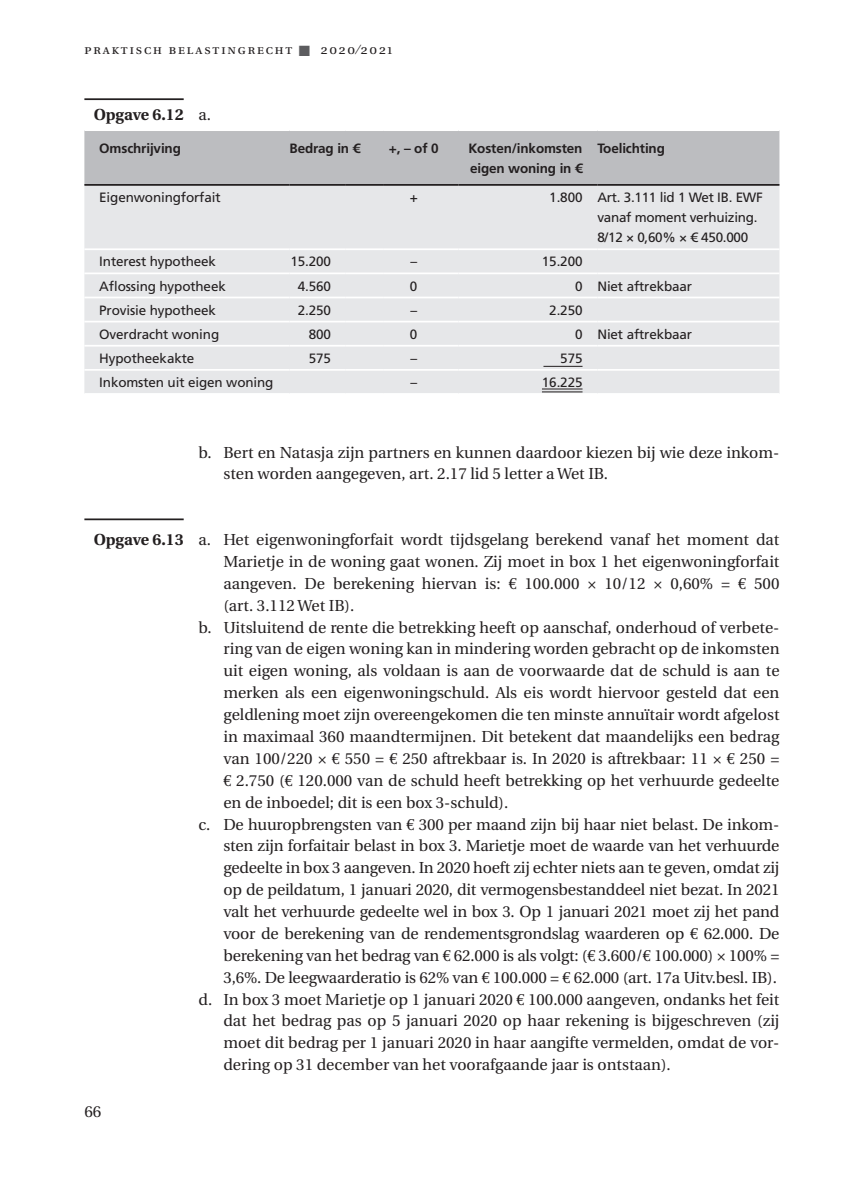
<style>
.page{position:relative;width:844px;height:1191px;background:#fff}
.page>*{position:absolute;margin:0;border:0;box-sizing:border-box;transform-origin:0 0}
.t1{font:15.92px/21.9px "Utopia";color:#231f20}
.t2{font:700 15.92px "Utopia";color:#231f20}
.t3{font:13.47px/20.1px "Frutiger LT Std";letter-spacing:-.01em;color:#231f20}
.t4{font:700 13.47px/20.1px "Frutiger LT Std";letter-spacing:-.01em;color:#231f20}
.t5{font:13.47px "Utopia Exp";letter-spacing:.14em;color:#231f20}
.s1{color:#5c5c5f}
.s2{font-weight:400}
.s3{font-weight:700}
.s4{font-family:"Euro Serif"}
</style>
<div class="page">
<hr style="left:84px;top:98px;width:100px;height:2px;background:#231f20">
<hr style="left:84px;top:518px;width:100px;height:2px;background:#231f20">
<div style="left:84px;top:131px;width:695px;height:53px;background:#bcbdc0"></div>
<div style="left:84px;top:186px;width:695px;height:207px;background:#e6e7e9"></div>
<hr style="left:84px;top:248px;width:205px;height:2px;background:#fff">
<hr style="left:289px;top:248px;width:57px;height:2px;background:#fff">
<hr style="left:346px;top:248px;width:38px;height:2px;background:#fff">
<hr style="left:384px;top:248px;width:74px;height:2px;background:#fff">
<hr style="left:458px;top:248px;width:139px;height:2px;background:#fff">
<hr style="left:597px;top:248px;width:182px;height:2px;background:#fff">
<hr style="left:84px;top:272px;width:205px;height:2px;background:#fff">
<hr style="left:289px;top:272px;width:57px;height:2px;background:#fff">
<hr style="left:346px;top:272px;width:38px;height:2px;background:#fff">
<hr style="left:384px;top:272px;width:74px;height:2px;background:#fff">
<hr style="left:458px;top:272px;width:139px;height:2px;background:#fff">
<hr style="left:597px;top:272px;width:182px;height:2px;background:#fff">
<hr style="left:84px;top:297px;width:205px;height:1px;background:#fff">
<hr style="left:289px;top:297px;width:57px;height:1px;background:#fff">
<hr style="left:346px;top:297px;width:38px;height:1px;background:#fff">
<hr style="left:384px;top:297px;width:74px;height:1px;background:#fff">
<hr style="left:458px;top:297px;width:139px;height:1px;background:#fff">
<hr style="left:597px;top:297px;width:182px;height:1px;background:#fff">
<hr style="left:84px;top:321px;width:205px;height:1px;background:#fff">
<hr style="left:289px;top:321px;width:57px;height:1px;background:#fff">
<hr style="left:346px;top:321px;width:38px;height:1px;background:#fff">
<hr style="left:384px;top:321px;width:74px;height:1px;background:#fff">
<hr style="left:458px;top:321px;width:139px;height:1px;background:#fff">
<hr style="left:597px;top:321px;width:182px;height:1px;background:#fff">
<hr style="left:84px;top:345px;width:205px;height:1px;background:#fff">
<hr style="left:289px;top:345px;width:57px;height:1px;background:#fff">
<hr style="left:346px;top:345px;width:38px;height:1px;background:#fff">
<hr style="left:384px;top:345px;width:74px;height:1px;background:#fff">
<hr style="left:458px;top:345px;width:139px;height:1px;background:#fff">
<hr style="left:597px;top:345px;width:182px;height:1px;background:#fff">
<hr style="left:84px;top:369px;width:205px;height:2px;background:#fff">
<hr style="left:289px;top:369px;width:57px;height:2px;background:#fff">
<hr style="left:346px;top:369px;width:38px;height:2px;background:#fff">
<hr style="left:384px;top:369px;width:74px;height:2px;background:#fff">
<hr style="left:458px;top:369px;width:139px;height:2px;background:#fff">
<hr style="left:597px;top:369px;width:182px;height:2px;background:#fff">
<hr style="left:84px;top:184px;width:205px;height:2px;background:#231f20">
<hr style="left:289px;top:184px;width:57px;height:2px;background:#231f20">
<hr style="left:346px;top:184px;width:38px;height:2px;background:#231f20">
<hr style="left:384px;top:184px;width:74px;height:2px;background:#231f20">
<hr style="left:458px;top:184px;width:139px;height:2px;background:#231f20">
<hr style="left:597px;top:184px;width:182px;height:2px;background:#231f20">
<hr style="left:543px;top:366px;width:39px;height:1px;background:#231f20">
<hr style="left:542px;top:389px;width:40px;height:1px;background:#231f20">
<hr style="left:542px;top:391px;width:40px;height:1px;background:#231f20">
<p class="t5" style="left:84px;top:44px;width:309px">praktisch belastingrecht <span class="s1">■</span> 2020/2021</p>
<p class="t2" style="left:94px;top:105px;width:119px">Opgave 6.12 <span class="s2">a.</span></p>
<p class="t4" style="left:99px;top:138px;width:83px">Omschrijving</p>
<p class="t4" style="left:289px;top:138px;width:72px">Bedrag in €</p>
<p class="t4" style="left:389px;top:138px;width:51px">+, – of 0</p>
<p class="t4" style="left:468px;top:138px;width:116px">Kosten/inkomsten eigen woning in €</p>
<p class="t4" style="left:597px;top:138px;width:69px">Toelichting</p>
<p class="t3" style="left:99px;top:187px;width:123px">Eigenwoningforfait</p>
<p class="t3" style="left:409px;top:187px;width:10px">+</p>
<p class="t3" style="left:597px;top:187px;width:167px;text-indent:-48px">1.800 Art. 3.111 lid 1 Wet IB. EWF vanaf moment verhuizing.<br>8/12 × 0,60% × € 450.000</p>
<p class="t3" style="left:99px;top:252px;width:118px">Interest hypotheek</p>
<p class="t3" style="left:290px;top:252px;width:42px">15.200</p>
<p class="t3" style="left:410px;top:252px;width:8px">–</p>
<p class="t3" style="left:542px;top:252px;width:42px">15.200</p>
<p class="t3" style="left:99px;top:276px;width:128px">Aflossing hypotheek</p>
<p class="t3" style="left:298px;top:276px;width:35px">4.560</p>
<p class="t3" style="left:410px;top:276px;width:9px">0</p>
<p class="t3" style="left:575px;top:276px;width:119px">0 Niet aftrekbaar</p>
<p class="t3" style="left:99px;top:300px;width:118px">Provisie hypotheek</p>
<p class="t3" style="left:298px;top:300px;width:35px">2.250</p>
<p class="t3" style="left:410px;top:300px;width:8px">–</p>
<p class="t3" style="left:549px;top:300px;width:35px">2.250</p>
<p class="t3" style="left:99px;top:324px;width:121px">Overdracht woning</p>
<p class="t3" style="left:309px;top:324px;width:24px">800</p>
<p class="t3" style="left:410px;top:324px;width:9px">0</p>
<p class="t3" style="left:575px;top:324px;width:119px">0 Niet aftrekbaar</p>
<p class="t3" style="left:99px;top:348px;width:96px">Hypotheekakte</p>
<p class="t3" style="left:309px;top:348px;width:24px">575</p>
<p class="t3" style="left:410px;top:348px;width:8px">–</p>
<p class="t3" style="left:560px;top:348px;width:24px">575</p>
<p class="t3" style="left:99px;top:372px;width:176px">Inkomsten uit eigen woning</p>
<p class="t3" style="left:410px;top:372px;width:8px">–</p>
<p class="t3" style="left:542px;top:372px;width:42px">16.225</p>
<p class="t1" style="left:223px;top:441px;width:557px;text-indent:-25px">b. Bert en Natasja zijn partners en kunnen daardoor kiezen bij wie deze inkom&shy;sten worden aangegeven, art. 2.17 lid 5 letter a Wet IB.</p>
<p class="t1" style="left:94px;top:529px;width:687px"><span class="s3">Opgave 6.13</span> a. Het eigenwoningforfait wordt tijdsgelang berekend vanaf het moment dat</p>
<p class="t1" style="left:223px;top:551px;width:557px">Marietje in de woning gaat wonen. Zij moet in box 1 het eigenwoningforfait</p>
<p class="t1" style="left:223px;top:573px;width:557px">aangeven. De berekening hiervan is: <span class="s4">€</span> 100.000 × 10/12 × 0,60% = <span class="s4">€</span> 500</p>
<p class="t1" style="left:223px;top:594px;width:132px">(art. 3.112 Wet IB).</p>
<p class="t1" style="left:198px;top:616px;width:582px">b. Uitsluitend de rente die betrekking heeft op aanschaf, onderhoud of verbete-</p>
<p class="t1" style="left:223px;top:638px;width:557px">ring van de eigen woning kan in mindering worden gebracht op de inkomsten</p>
<p class="t1" style="left:223px;top:660px;width:557px">uit eigen woning, als voldaan is aan de voorwaarde dat de schuld is aan te</p>
<p class="t1" style="left:223px;top:682px;width:557px">merken als een eigenwoningschuld. Als eis wordt hiervoor gesteld dat een</p>
<p class="t1" style="left:223px;top:704px;width:557px">geldlening moet zijn overeengekomen die ten minste annuïtair wordt afgelost</p>
<p class="t1" style="left:223px;top:726px;width:557px">in maximaal 360 maandtermijnen. Dit betekent dat maandelijks een bedrag</p>
<p class="t1" style="left:223px;top:748px;width:557px">van 100/220 × <span class="s4">€</span> 550 = <span class="s4">€</span> 250 aftrekbaar is. In 2020 is aftrekbaar: 11 × <span class="s4">€</span> 250 =</p>
<p class="t1" style="left:223px;top:769px;width:557px"><span class="s4">€</span> 2.750 (<span class="s4">€</span> 120.000 van de schuld heeft betrekking op het verhuurde gedeelte</p>
<p class="t1" style="left:223px;top:791px;width:286px">en de inboedel; dit is een box 3-schuld).</p>
<p class="t1" style="left:198px;top:813px;width:582px">c. De huuropbrengsten van <span class="s4">€</span> 300 per maand zijn bij haar niet belast. De inkom-</p>
<p class="t1" style="left:223px;top:835px;width:557px">sten zijn forfaitair belast in box 3. Marietje moet de waarde van het verhuurde</p>
<p class="t1" style="left:223px;top:857px;width:557px">gedeelte in box 3 aangeven. In 2020 hoeft zij echter niets aan te geven, omdat zij</p>
<p class="t1" style="left:223px;top:879px;width:557px">op de peildatum, 1 januari 2020, dit vermogensbestanddeel niet bezat. In 2021</p>
<p class="t1" style="left:223px;top:901px;width:557px">valt het verhuurde gedeelte wel in box 3. Op 1 januari 2021 moet zij het pand</p>
<p class="t1" style="left:223px;top:923px;width:557px">voor de berekening van de rendementsgrondslag waarderen op <span class="s4">€</span> 62.000. De</p>
<p class="t1" style="left:223px;top:944px;width:557px">berekening van het bedrag van <span class="s4">€</span> 62.000 is als volgt: (<span class="s4">€</span> 3.600/<span class="s4">€</span> 100.000) × 100% =</p>
<p class="t1" style="left:223px;top:966px;width:555px">3,6%. De leegwaarderatio is 62% van <span class="s4">€</span> 100.000 = <span class="s4">€</span> 62.000 (art. 17a Uitv.besl. IB).</p>
<p class="t1" style="left:198px;top:988px;width:582px">d. In box 3 moet Marietje op 1 januari 2020 <span class="s4">€</span> 100.000 aangeven, ondanks het feit</p>
<p class="t1" style="left:223px;top:1010px;width:557px">dat het bedrag pas op 5 januari 2020 op haar rekening is bijgeschreven (zij</p>
<p class="t1" style="left:223px;top:1032px;width:557px">moet dit bedrag per 1 januari 2020 in haar aangifte vermelden, omdat de vor-</p>
<p class="t1" style="left:223px;top:1054px;width:449px">dering op 31 december van het voorafgaande jaar is ontstaan).</p>
<p class="t1" style="left:84px;top:1101px;width:18px">66</p>
</div>
